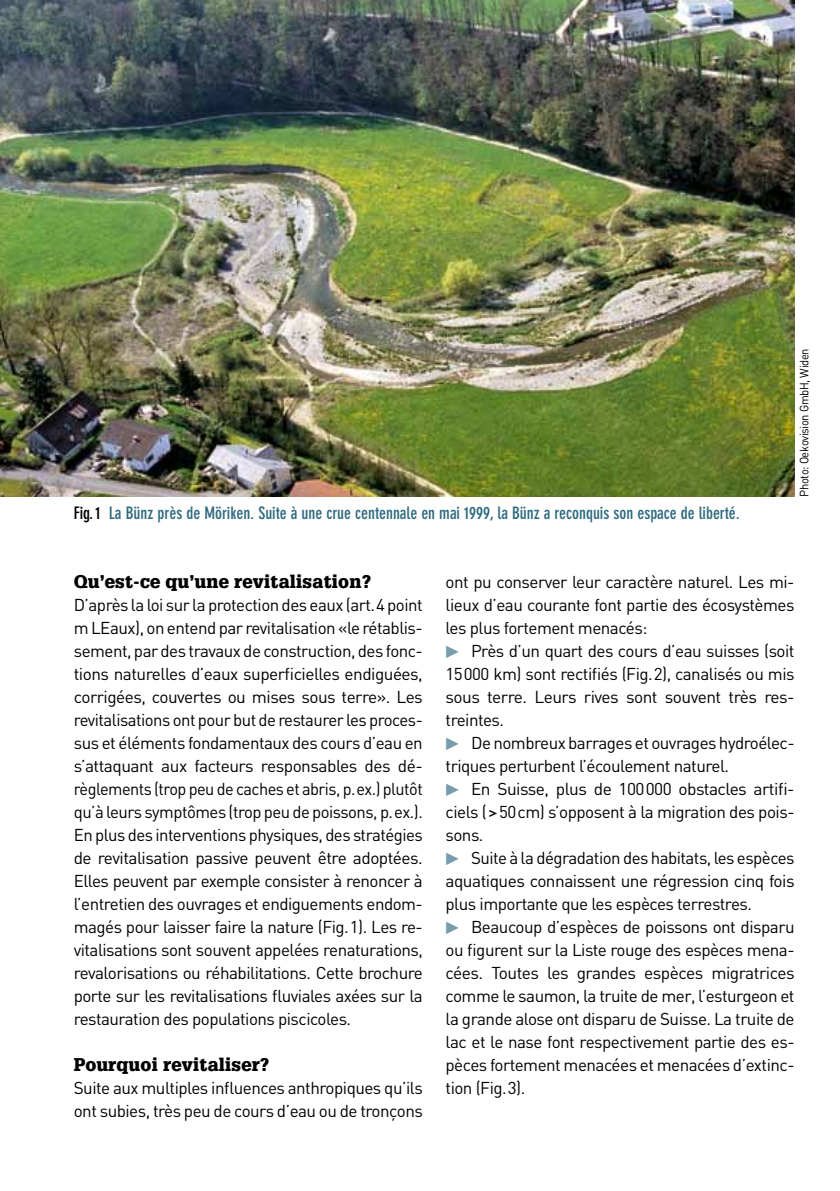
<style>
.page{position:relative;width:840px;height:1191px;background:#fff}
.page>*{position:absolute;margin:0;border:0;box-sizing:border-box;transform-origin:0 0}
.t1{font:900 18px "Glypha LT";letter-spacing:.015em;color:#000}
.t2{font:17px/23px "DIN";letter-spacing:-.03em;color:#000}
.t3{font:700 condensed 17px "DIN Neuzeit Grotesk";color:#2e6a7f}
.t4{font:12px "DIN";letter-spacing:-.03em;color:#000;scale:.93 1}
.s1{color:#000}
.s2{color:#779cad}
</style>
<div class="page">
<img style="left:0;top:0;width:794px;height:496px">
<p class="t3" style="left:74px;top:503px;width:667px"><span class="s1">Fig.1</span> La Bünz près de Möriken. Suite à une crue centennale en mai 1999, la Bünz a reconquis son espace de liberté.</p>
<p class="t4" style="left:796px;top:497px;width:161px;rotate:-90deg">Photo: Oekovision GmbH, Widen</p>
<p class="t1" style="left:74px;top:571px;width:298px">Qu’est-ce qu’une revitalisation?</p>
<p class="t2" style="left:74px;top:593px;width:350px;text-align:justify">D’après la loi sur la protection des eaux (art.4 point m LEaux), on entend par revitalisation «le rétablis&shy;sement, par des travaux de construction, des fonc&shy;tions naturelles d’eaux superficielles endiguées, corrigées, couvertes ou mises sous terre». Les revitalisations ont pour but de restaurer les proces&shy;sus et éléments fondamentaux des cours d’eau en s’attaquant aux facteurs responsables des dé&shy;règlements (trop peu de caches et abris, p.ex.) plutôt qu’à leurs symptômes (trop peu de poissons, p.ex.).<br>En plus des interventions physiques, des stratégies de revitalisation passive peuvent être adoptées.<br>Elles peuvent par exemple consister à renoncer à l’entretien des ouvrages et endiguements endom&shy;magés pour laisser faire la nature (Fig.1). Les re&shy;vitalisations sont souvent appelées renaturations, revalorisations ou réhabilitations. Cette brochure porte sur les revitalisations fluviales axées sur la restauration des populations piscicoles.</p>
<p class="t1" style="left:74px;top:1054px;width:197px">Pourquoi revitaliser?</p>
<p class="t2" style="left:74px;top:1076px;width:350px">Suite aux multiples influences anthropiques qu’ils ont subies, très peu de cours d’eau ou de tronçons</p>
<p class="t2" style="left:445px;top:570px;width:350px">ont pu conserver leur caractère naturel. Les mi&shy;lieux d’eau courante font partie des écosystèmes les plus fortement menacés:<br><span class="s2">▶</span> Près d’un quart des cours d’eau suisses (soit 15000 km) sont rectifiés (Fig.2), canalisés ou mis sous terre. Leurs rives sont souvent très res&shy;treintes.<br><span class="s2">▶</span> De nombreux barrages et ouvrages hydroélec&shy;triques perturbent l’écoulement naturel.<br><span class="s2">▶</span> En Suisse, plus de 100000 obstacles artifi&shy;ciels (›50cm) s’opposent à la migration des pois&shy;sons.<br><span class="s2">▶</span> Suite à la dégradation des habitats, les espèces aquatiques connaissent une régression cinq fois plus importante que les espèces terrestres.<br><span class="s2">▶</span> Beaucoup d’espèces de poissons ont disparu ou figurent sur la Liste rouge des espèces mena&shy;cées. Toutes les grandes espèces migratrices comme le saumon, la truite de mer, l’esturgeon et la grande alose ont disparu de Suisse. La truite de lac et le nase font respectivement partie des es&shy;pèces fortement menacées et menacées d’extinc&shy;tion (Fig.3).</p>
</div>
